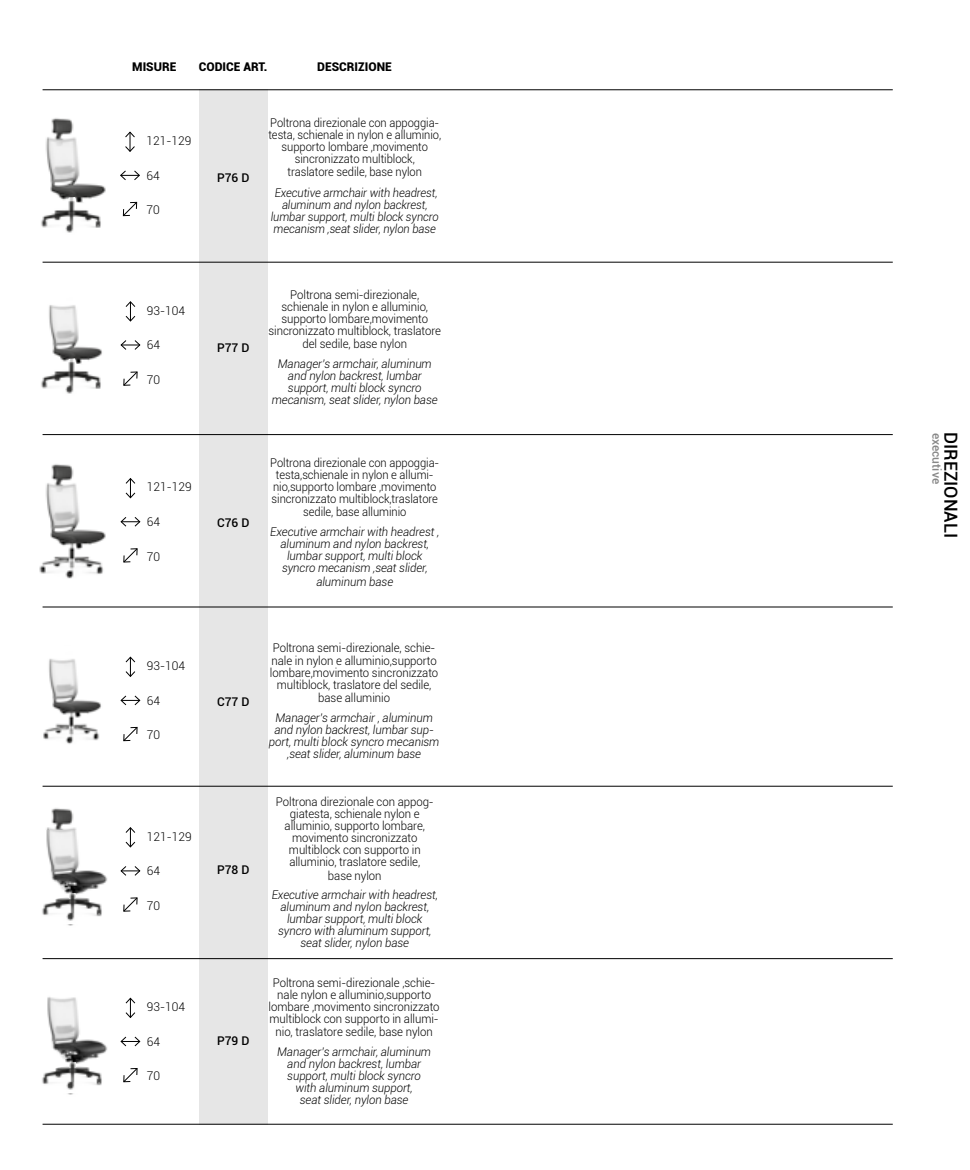
<style>
.page{position:relative;width:970px;height:1170px;background:#fff}
.page>*{position:absolute;margin:0;border:0;box-sizing:border-box;transform-origin:0 0}
.t1{font:500 18px "Roboto";color:#000}
.t2{font:300 12px/12px "Roboto";letter-spacing:-.005em;color:#000;text-align:center;scale:.95 1}
.t3{font:italic 300 12px/12px "Roboto";letter-spacing:-.005em;color:#000;text-align:center;scale:.95 1}
.t4{font:300 12px/12px "Roboto";letter-spacing:-.005em;color:#000;text-align:center;scale:.93 1}
.t5{font:italic 300 12px/12px "Roboto";letter-spacing:-.005em;color:#000;text-align:center;scale:.93 1}
.t6{font:300 12px "Roboto";letter-spacing:-.005em;color:#000}
.t7{font:900 12px "Roboto";color:#000}
.t8{font:500 12px "Roboto";color:#000}
.t9{font:500 12px "Roboto";color:#878787}
</style>
<div class="page">
<img style="left:39px;top:464px;width:67px;height:115px">
<img style="left:46px;top:808px;width:31px;height:22px">
<img style="left:47px;top:997px;width:61px;height:65px">
<img style="left:43px;top:658px;width:58px;height:86px">
<div style="left:199px;top:89px;width:68px;height:1035px;background:#e6e6e6"></div>
<hr style="left:43px;top:89px;width:849px;height:1px;background:#000">
<hr style="left:43px;top:434px;width:849px;height:1px;background:#000">
<hr style="left:43px;top:262px;width:849px;height:1px;background:#000">
<hr style="left:43px;top:606px;width:849px;height:1px;background:#000">
<svg style="left:120px;top:170px;width:20px;height:10px"></svg>
<svg style="left:125px;top:132px;width:10px;height:20px"></svg>
<svg style="left:123px;top:202px;width:14px;height:14px"></svg>
<svg style="left:121px;top:340px;width:19px;height:10px"></svg>
<svg style="left:125px;top:301px;width:10px;height:20px"></svg>
<svg style="left:123px;top:371px;width:15px;height:15px"></svg>
<svg style="left:121px;top:517px;width:19px;height:9px"></svg>
<svg style="left:125px;top:478px;width:10px;height:20px"></svg>
<svg style="left:123px;top:548px;width:15px;height:14px"></svg>
<hr style="left:43px;top:1123px;width:849px;height:1px;background:#000">
<hr style="left:43px;top:958px;width:849px;height:1px;background:#000">
<hr style="left:43px;top:785px;width:849px;height:1px;background:#000">
<svg style="left:121px;top:695px;width:19px;height:10px"></svg>
<svg style="left:125px;top:656px;width:10px;height:21px"></svg>
<svg style="left:123px;top:726px;width:15px;height:15px"></svg>
<svg style="left:121px;top:866px;width:19px;height:9px"></svg>
<svg style="left:125px;top:827px;width:10px;height:20px"></svg>
<svg style="left:123px;top:897px;width:15px;height:14px"></svg>
<svg style="left:121px;top:1036px;width:19px;height:10px"></svg>
<svg style="left:125px;top:997px;width:10px;height:20px"></svg>
<svg style="left:123px;top:1068px;width:15px;height:14px"></svg>
<img style="left:45px;top:118px;width:61px;height:79px">
<img style="left:41px;top:197px;width:60px;height:36px">
<img style="left:49px;top:305px;width:53px;height:53px">
<img style="left:41px;top:358px;width:60px;height:36px">
<img style="left:46px;top:830px;width:62px;height:63px">
<img style="left:66px;top:893px;width:17px;height:33px">
<img style="left:42px;top:896px;width:60px;height:28px">
<img style="left:66px;top:1062px;width:18px;height:33px">
<img style="left:42px;top:1065px;width:60px;height:28px">
<p class="t7" style="left:132px;top:59px;width:46px">MISURE</p>
<p class="t7" style="left:199px;top:59px;width:70px">CODICE ART.</p>
<p class="t7" style="left:317px;top:59px;width:76px">DESCRIZIONE</p>
<p class="t6" style="left:146px;top:132px;width:46px">121-129</p>
<p class="t6" style="left:146px;top:167px;width:15px">64</p>
<p class="t6" style="left:146px;top:201px;width:15px">70</p>
<p class="t6" style="left:147px;top:302px;width:40px">93-104</p>
<p class="t6" style="left:147px;top:336px;width:15px">64</p>
<p class="t6" style="left:147px;top:371px;width:15px">70</p>
<p class="t6" style="left:147px;top:479px;width:46px">121-129</p>
<p class="t6" style="left:147px;top:513px;width:15px">64</p>
<p class="t6" style="left:147px;top:548px;width:15px">70</p>
<p class="t6" style="left:147px;top:657px;width:40px">93-104</p>
<p class="t6" style="left:147px;top:692px;width:15px">64</p>
<p class="t6" style="left:147px;top:726px;width:15px">70</p>
<p class="t6" style="left:147px;top:828px;width:46px">121-129</p>
<p class="t6" style="left:147px;top:862px;width:15px">64</p>
<p class="t6" style="left:147px;top:897px;width:15px">70</p>
<p class="t6" style="left:147px;top:998px;width:40px">93-104</p>
<p class="t6" style="left:147px;top:1033px;width:15px">64</p>
<p class="t6" style="left:147px;top:1067px;width:15px">70</p>
<p class="t8" style="left:217px;top:169px;width:34px">P76 D</p>
<p class="t4" style="left:268px;top:116px;width:187px">Poltrona direzionale con appoggia&shy;testa, schienale in nylon e alluminio, supporto lombare ,movimento sincronizzato multiblock,</p>
<p class="t4" style="left:287px;top:165px;width:146px">traslatore sedile, base nylon</p>
<p class="t5" style="left:271px;top:186px;width:182px">Executive armchair with headrest, aluminum and nylon backrest, lumbar support, multi block syncro mecanism ,seat slider, nylon base</p>
<p class="t8" style="left:217px;top:339px;width:34px">P77 D</p>
<p class="t2" style="left:268px;top:288px;width:183px">Poltrona semi-direzionale, schienale in nylon e alluminio, supporto lombare,movimento sincronizzato multiblock, traslatore</p>
<p class="t2" style="left:302px;top:337px;width:112px">del sedile, base nylon</p>
<p class="t3" style="left:272px;top:357px;width:176px">Manager’s armchair, aluminum and nylon backrest, lumbar support, multi block syncro mecanism, seat slider, nylon base</p>
<p class="t8" style="left:217px;top:514px;width:34px">C76 D</p>
<p class="t4" style="left:270px;top:456px;width:183px">Poltrona direzionale con appoggia&shy;testa,schienale in nylon e allumi&shy;nio,supporto lombare ,movimento sincronizzato multiblock,traslatore</p>
<p class="t4" style="left:303px;top:505px;width:112px">sedile, base alluminio</p>
<p class="t3" style="left:270px;top:525px;width:179px">Executive armchair with headrest , aluminum and nylon backrest, lumbar support, multi block syncro mecanism ,seat slider,</p>
<p class="t3" style="left:316px;top:574px;width:82px">aluminum base</p>
<p class="t8" style="left:217px;top:693px;width:34px">C77 D</p>
<p class="t8" style="left:217px;top:861px;width:34px">P78 D</p>
<p class="t8" style="left:217px;top:1031px;width:34px">P79 D</p>
<p class="t2" style="left:270px;top:641px;width:179px">Poltrona semi-direzionale, schie&shy;nale in nylon e alluminio,supporto lombare,movimento sincronizzato multiblock, traslatore del sedile,</p>
<p class="t2" style="left:318px;top:691px;width:77px">base alluminio</p>
<p class="t3" style="left:269px;top:710px;width:181px">Manager’s armchair , aluminum and nylon backrest, lumbar sup&shy;port, multi block syncro mecanism ,seat slider, aluminum base</p>
<p class="t2" style="left:276px;top:795px;width:168px">Poltrona direzionale con appog&shy;giatesta, schienale nylon e alluminio, supporto lombare, movimento sincronizzato multiblock con supporto in alluminio, traslatore sedile,</p>
<p class="t2" style="left:328px;top:869px;width:58px">base nylon</p>
<p class="t3" style="left:272px;top:888px;width:176px">Executive armchair with headrest, aluminum and nylon backrest, lumbar support, multi block syncro with aluminum support, seat slider, nylon base</p>
<p class="t2" style="left:268px;top:975px;width:181px">Poltrona semi-direzionale ,schie&shy;nale nylon e alluminio,supporto lombare ,movimento sincronizzato multiblock con supporto in allumi-</p>
<p class="t2" style="left:275px;top:1025px;width:167px">nio, traslatore sedile, base nylon</p>
<p class="t3" style="left:277px;top:1044px;width:163px">Manager’s armchair, aluminum and nylon backrest, lumbar support, multi block syncro with aluminum support,<br>seat slider, nylon base</p>
<p class="t9" style="left:945px;top:432px;width:53px;rotate:90deg">executive</p>
<h1 class="t1" style="left:963px;top:432px;width:108px;rotate:90deg">DIREZIONALI</h1>
</div>
